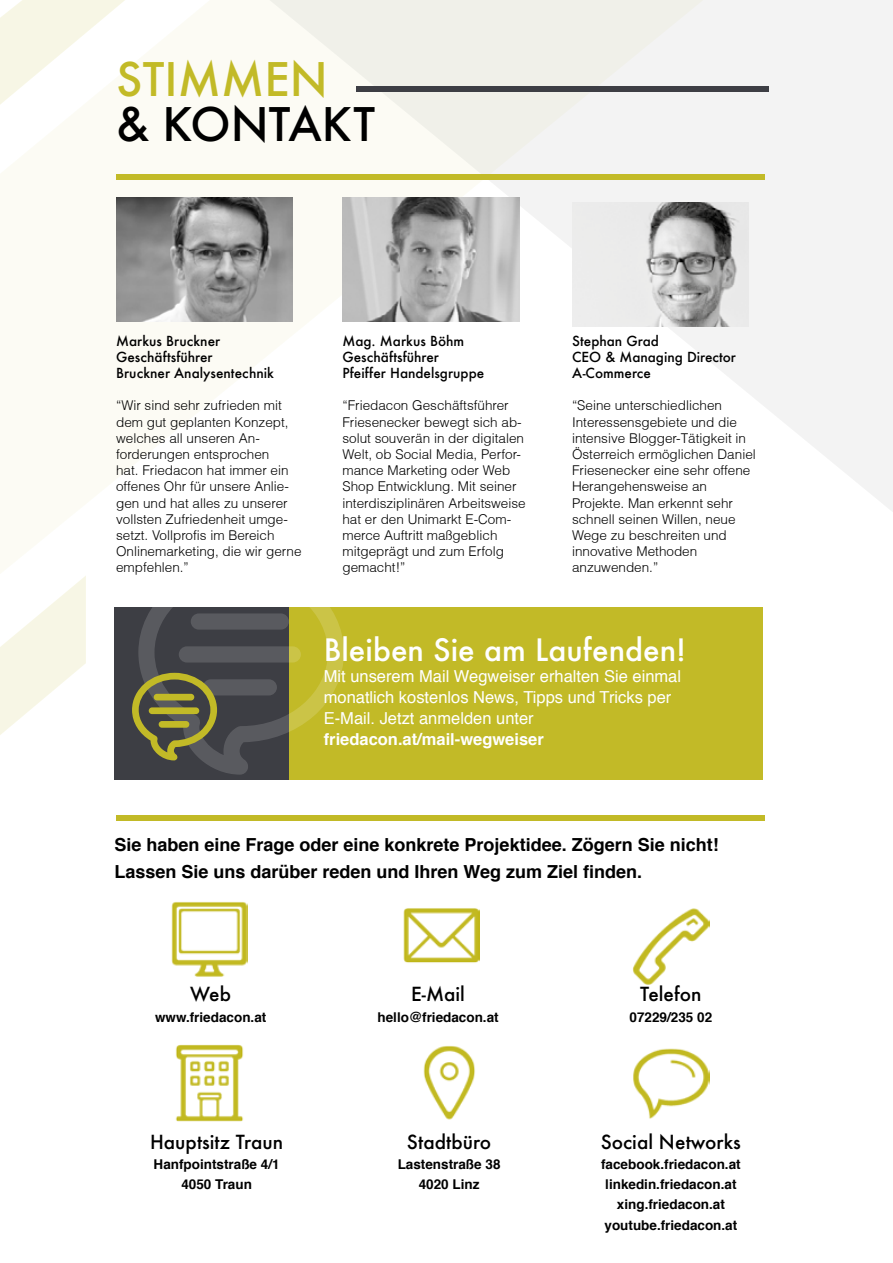
<style>
.page{position:relative;width:893px;height:1263px;background:#fff}
.page>*{position:absolute;margin:0;border:0;box-sizing:border-box;transform-origin:0 0}
.t1{font:500 45px "Futura";color:#000}
.t2{font:500 45px "Futura";color:#c2ba27}
.t3{font:500 30px "Futura";color:#fff}
.t4{font:500 18.9px "Futura";color:#000}
.t5{font:700 18px/27px "Helvetica";color:#000}
.t6{font:16.5px/21px "Helvetica";color:#fff}
.t7{font:700 16.5px "Helvetica";color:#fff}
.t8{font:300 13.5px/16.2px "Helvetica";color:#000}
.t9{font:700 13.5px/20.2px "Helvetica";color:#000;text-align:center}
.t10{font:500 13.5px/16.2px "Futura";color:#000}
</style>
<div class="page">
<svg style="left:740px;top:0;width:153px;height:512px;fill:#f3f3f3"></svg>
<svg style="left:0;top:0;width:740px;height:573px"></svg>
<svg style="left:0;top:0;width:162px;height:115px"></svg>
<svg style="left:0;top:576px;width:86px;height:159px"></svg>
<div style="left:357px;top:86px;width:412px;height:6px;background:#3d3e44"></div>
<div style="left:116px;top:174px;width:648px;height:6px;background:#c2ba27"></div>
<div style="left:114px;top:607px;width:175px;height:172px;background:#3d3e44"></div>
<div style="left:289px;top:607px;width:473px;height:172px;background:#c2ba27"></div>
<svg style="left:132px;top:563px;width:212px;height:212px"></svg>
<img style="left:116px;top:197px;width:177px;height:124px">
<img style="left:342px;top:197px;width:177px;height:124px">
<img style="left:572px;top:203px;width:176px;height:123px">
<img style="left:175px;top:1044px;width:69px;height:77px">
<div style="left:116px;top:815px;width:648px;height:5px;background:#c2ba27"></div>
<img style="left:423px;top:1046px;width:52px;height:74px">
<img style="left:633px;top:1048px;width:76px;height:71px">
<img style="left:171px;top:902px;width:76px;height:75px">
<img style="left:403px;top:908px;width:77px;height:55px">
<img style="left:633px;top:908px;width:77px;height:77px">
<h1 class="t2" style="left:116px;top:49px;width:213px">STIMMEN</h1>
<h1 class="t1" style="left:116px;top:94px;width:261px">&amp; KONTAKT</h1>
<p class="t10" style="left:116px;top:332px;width:159px">Markus Bruckner<br>Geschäftsführer<br>Bruckner Analysentechnik</p>
<p class="t8" style="left:116px;top:397px;width:187px">“Wir sind sehr zufrieden mit dem gut geplanten Konzept, welches all unseren An&shy;forderungen entsprochen<br>hat. Friedacon hat immer ein offenes Ohr für unsere Anlie&shy;gen und hat alles zu unserer vollsten Zufriedenheit umge&shy;setzt. Vollprofis im Bereich<br>Onlinemarketing, die wir gerne empfehlen.”</p>
<p class="t10" style="left:342px;top:332px;width:143px">Mag. Markus Böhm<br>Geschäftsführer<br>Pfeiffer Handelsgruppe</p>
<p class="t8" style="left:342px;top:397px;width:185px">“Friedacon Geschäftsführer<br>Friesenecker bewegt sich ab&shy;solut souverän in der digitalen<br>Welt, ob Social Media, Perfor&shy;mance Marketing oder Web<br>Shop Entwicklung. Mit seiner interdisziplinären Arbeitsweise hat er den Unimarkt E-Com&shy;merce Auftritt maßgeblich mitgeprägt und zum Erfolg gemacht!”</p>
<p class="t10" style="left:572px;top:332px;width:165px">Stephan Grad<br>CEO &amp; Managing Director<br>A-Commerce</p>
<p class="t8" style="left:572px;top:397px;width:185px">“Seine unterschiedlichen<br>Interessensgebiete und die intensive Blogger-Tätigkeit in<br>Österreich ermöglichen Daniel<br>Friesenecker eine sehr offene<br>Herangehensweise an<br>Projekte. Man erkennt sehr schnell seinen Willen, neue<br>Wege zu beschreiten und innovative Methoden anzuwenden.”</p>
<h2 class="t3" style="left:324px;top:629px;width:364px">Bleiben Sie am Laufenden!</h2>
<p class="t6" style="left:324px;top:666px;width:359px">Mit unserem Mail Wegweiser erhalten Sie einmal monatlich kostenlos News, Tipps und Tricks per<br>E-Mail. Jetzt anmelden unter</p>
<p class="t7" style="left:324px;top:726px;width:222px">friedacon.at/mail-wegweiser</p>
<h3 class="t5" style="left:114px;top:831px;width:606px">Sie haben eine Frage oder eine konkrete Projektidee. Zögern Sie nicht!<br>Lassen Sie uns darüber reden und Ihren Weg zum Ziel finden.</h3>
<h3 class="t4" style="left:190px;top:981px;width:42px">Web</h3>
<p class="t9" style="left:155px;top:1007px;width:113px">www.friedacon.at</p>
<h3 class="t4" style="left:150px;top:1128px;width:135px">Hauptsitz Traun</h3>
<p class="t9" style="left:154px;top:1154px;width:128px">Hanfpointstraße 4/1<br>4050 Traun</p>
<h3 class="t4" style="left:411px;top:981px;width:55px">E-Mail</h3>
<p class="t9" style="left:377px;top:1007px;width:123px">hello@friedacon.at</p>
<h3 class="t4" style="left:407px;top:1128px;width:86px">Stadtbüro</h3>
<p class="t9" style="left:398px;top:1154px;width:104px">Lastenstraße 38<br>4020 Linz</p>
<h3 class="t4" style="left:640px;top:981px;width:63px">Telefon</h3>
<p class="t9" style="left:630px;top:1007px;width:84px">07229/235 02</p>
<h3 class="t4" style="left:601px;top:1128px;width:142px">Social Networks</h3>
<p class="t9" style="left:601px;top:1154px;width:141px">facebook.friedacon.at linkedin.friedacon.at xing.friedacon.at youtube.friedacon.at</p>
</div>
